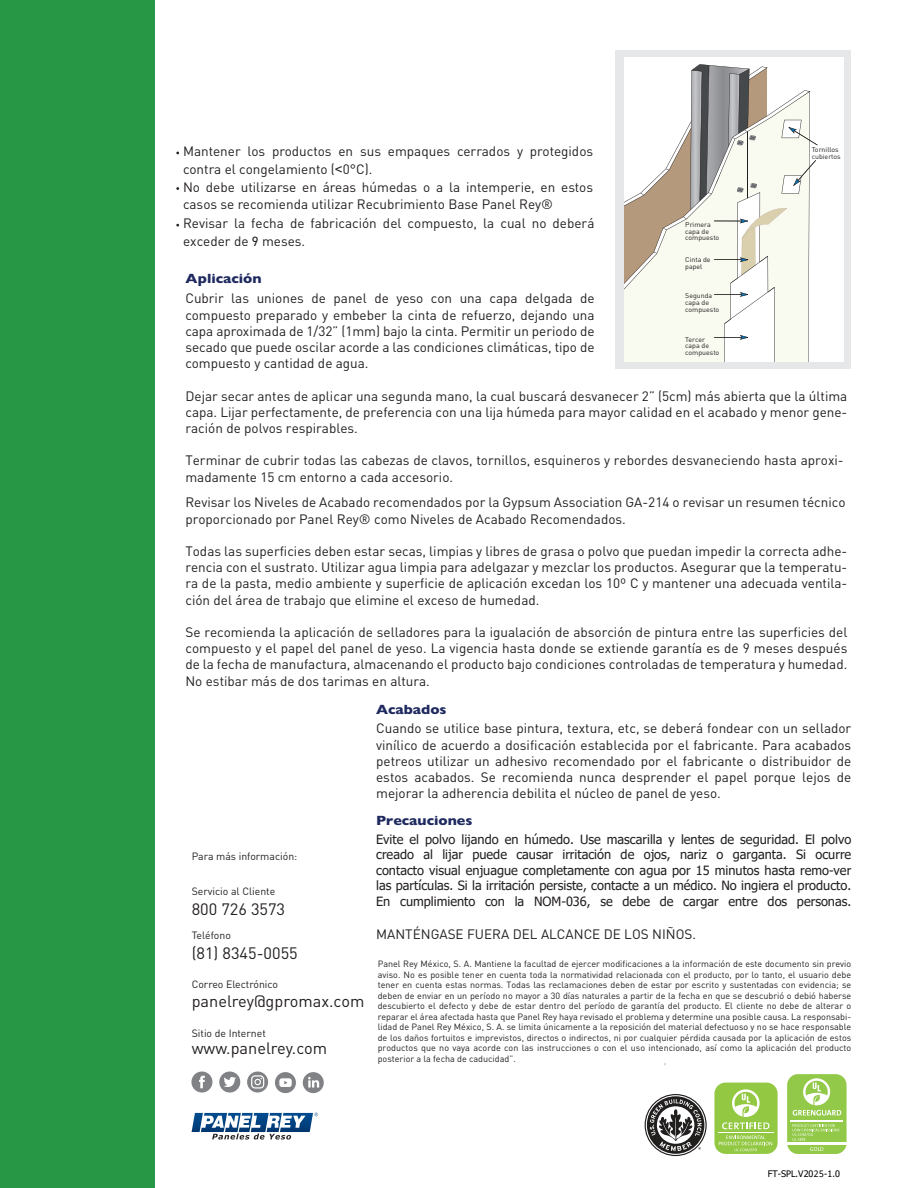
<style>
.page{position:relative;width:918px;height:1188px;background:#fff}
.page>*{position:absolute;margin:0;border:0;box-sizing:border-box;transform-origin:0 0}
.t1{font:16.35px "DIN";color:#231f20}
.t2{font:13.5px/16.2px "DIN";color:#231f20;text-align:justify}
.t3{font:700 13.5px "Gill Sans";color:#1f2a60;scale:1.07 1}
.t4{font:12.75px/15.5px "Tahoma";color:#231f20;text-align:justify}
.t5{font:10.5px "DIN";color:#231f20}
.t6{font:9px/10.5px "DIN";color:#231f20;text-align:justify}
.t7{font:9px "Tahoma";color:#000}
.t8{font:6.9px/6.9px "DIN";color:#231f20}
.s1{font-family:"Gill Sans"}
.s2{font-family:"DIN2014"}
.s3{font-family:"Droid Sans Mono"}
</style>
<div class="page">
<div style="left:0;top:0;width:154px;height:1188px;background:#289745"></div>
<div style="left:616px;top:50px;width:235px;height:318px;background:#e6e7e9"></div>
<div style="left:624px;top:57px;width:219px;height:305px;background:#fff"></div>
<svg style="left:624px;top:64px;width:194px;height:298px"></svg>
<svg style="left:191px;top:1112px;width:127px;height:28px"></svg>
<svg style="left:219px;top:1072px;width:21px;height:21px"></svg>
<svg style="left:191px;top:1072px;width:21px;height:21px"></svg>
<svg style="left:275px;top:1072px;width:21px;height:21px"></svg>
<svg style="left:247px;top:1072px;width:21px;height:21px"></svg>
<svg style="left:303px;top:1072px;width:21px;height:21px"></svg>
<div style="left:714px;top:1083px;width:64px;height:71px;background:#92c842;border-radius:11px"></div>
<hr style="left:718px;top:1132px;width:56px;height:1px;background:#fff">
<svg style="left:722px;top:1089px;width:47px;height:40px"></svg>
<svg style="left:719px;top:1136px;width:53px;height:16px"></svg>
<div style="left:787px;top:1074px;width:60px;height:80px;background:#92c949;border-radius:11px"></div>
<hr style="left:787px;top:1142px;width:60px;height:3px;background:#fff">
<svg style="left:810px;top:1147px;width:13px;height:4px"></svg>
<svg style="left:793px;top:1124px;width:46px;height:17px"></svg>
<hr style="left:791px;top:1120px;width:52px;height:1px;background:#fff">
<svg style="left:793px;top:1078px;width:48px;height:38px"></svg>
<svg style="left:645px;top:1094px;width:62px;height:62px"></svg>
<p class="t2" style="left:183px;top:144px;width:412px;line-height:18px;text-align:left">Mantener los productos en sus empaques cerrados y protegidos contra el congelamiento (<span class="s1">&lt;</span>0°C).<br>No debe utilizarse en áreas húmedas o a la intemperie, en estos</p>
<p class="t2" style="left:183px;top:196px;width:413px;line-height:19.2px">casos se recomienda utilizar Recubrimiento Base Panel Rey®<br>Revisar la fecha de fabricación del compuesto, la cual no deberá</p>
<p class="t2" style="left:183px;top:234px;width:124px">exceder de <span class="s2">9</span> meses.</p>
<p class="t3" style="left:186px;top:271px;width:73px">Aplicación</p>
<p class="t2" style="left:185px;top:292px;width:411px">Cubrir las uniones de panel de yeso con una capa delgada de compuesto preparado y embeber la cinta de refuerzo, dejando una capa aproximada de 1/32” (1mm) bajo la cinta. Permitir un periodo de secado que puede oscilar acorde a las condiciones climáticas, tipo de compuesto y cantidad de agua.</p>
<p class="t2" style="left:185px;top:389px;width:663px">Dejar secar antes de aplicar una segunda mano, la cual buscará desvanecer 2” (5cm) más abierta que la última capa. Lijar perfectamente, de preferencia con una lija húmeda para mayor calidad en el acabado y menor gene&shy;ración de polvos respirables.</p>
<p class="t2" style="left:185px;top:454px;width:660px">Terminar de cubrir todas las cabezas de clavos, tornillos, esquineros y rebordes desvaneciendo hasta aproxi&shy;madamente 15 cm entorno a cada accesorio.</p>
<p class="t2" style="left:185px;top:496px;width:662px">Revisar los Niveles de Acabado recomendados por la Gypsum Association GA-214 o revisar un resumen técnico proporcionado por Panel Rey® como Niveles de Acabado Recomendados.</p>
<p class="t2" style="left:185px;top:545px;width:663px">Todas las superficies deben estar secas, limpias y libres de grasa o polvo que puedan impedir la correcta adhe&shy;rencia con el sustrato. Utilizar agua limpia para adelgazar y mezclar los productos. Asegurar que la temperatu&shy;ra de la pasta, medio ambiente y superficie de aplicación excedan los 10º C y mantener una adecuada ventila&shy;ción del área de trabajo que elimine el exceso de humedad.</p>
<p class="t2" style="left:185px;top:626px;width:663px">Se recomienda la aplicación de selladores para la igualación de absorción de pintura entre las superficies del compuesto y el papel del panel de yeso. La vigencia hasta donde se extiende garantía es de 9 meses después de la fecha de manufactura, almacenando el producto bajo condiciones controladas de temperatura y humedad.<br>No estibar más de dos tarimas en altura.</p>
<p class="t8" style="left:812px;top:147px;width:31px">Tornillos cubiertos</p>
<p class="t8" style="left:685px;top:222px;width:36px">Primera capa de compuesto</p>
<p class="t8" style="left:685px;top:257px;width:27px">Cinta de papel</p>
<p class="t8" style="left:685px;top:293px;width:36px">Segunda capa de compuesto</p>
<p class="t8" style="left:685px;top:336px;width:36px">Tercer capa de compuesto</p>
<p class="t5" style="left:192px;top:853px;width:107px">Para más información:</p>
<p class="t5" style="left:192px;top:888px;width:85px">Servicio al Cliente</p>
<p class="t5" style="left:192px;top:932px;width:41px">Teléfono</p>
<p class="t1" style="left:192px;top:903px;width:95px">800 726 3573</p>
<p class="t1" style="left:192px;top:948px;width:108px">(81) 8345-0055</p>
<p class="t5" style="left:192px;top:981px;width:88px">Correo Electrónico</p>
<p class="t1" style="left:192px;top:995px;width:174px">panelrey@gpromax.com</p>
<p class="t5" style="left:192px;top:1029px;width:76px">Sitio de Internet</p>
<p class="t1" style="left:192px;top:1043px;width:137px">www.panelrey.com</p>
<p class="t3" style="left:376px;top:701px;width:67px">Acabados</p>
<p class="t2" style="left:376px;top:722px;width:477px">Cuando se utilice base pintura, textura, etc, se deberá fondear con un sellador vinílico de acuerdo a dosificación establecida por el fabricante. Para acabados petreos utilizar un adhesivo recomendado por el fabricante o distribuidor de estos acabados. Se recomienda nunca desprender el papel porque lejos de mejorar la adherencia debilita el núcleo de panel de yeso.</p>
<p class="t3" style="left:376px;top:812px;width:92px">Precauciones</p>
<p class="t4" style="left:376px;top:832px;width:477px">Evite el polvo lijando en húmedo. Use mascarilla y lentes de seguridad. El polvo creado al lijar puede causar irritación de ojos, nariz o garganta. Si ocurre contacto visual enjuague completamente con agua por 15 minutos hasta remo-ver las partículas. Si la irritación persiste, contacte a un médico. No ingiera el producto.<br>En cumplimiento con la NOM-036, se debe de cargar entre dos personas.</p>
<p class="t2" style="left:376px;top:927px;width:321px">MANTÉNGASE FUERA DEL ALCANCE DE LOS NIÑOS.</p>
<p class="t6" style="left:378px;top:960px;width:475px">Panel Rey México, S. A. Mantiene la facultad de ejercer modificaciones a la información de este documento sin previo aviso. No es posible tener en cuenta toda la normatividad relacionada con el producto, por lo tanto, el usuario debe tener en cuenta estas normas. Todas las reclamaciones deben de estar por escrito y sustentadas con evidencia; se deben de enviar en un período no mayor a 30 días naturales a partir de la fecha en que se descubrió o debió haberse descubierto el defecto y debe de estar dentro del período de garantía del producto. El cliente no debe de alterar o reparar el área afectada hasta que Panel Rey haya revisado el problema y determine una posible causa. La responsabi&shy;lidad de Panel Rey México, S. A. se limita únicamente a la reposición del material defectuoso y no se hace responsable de los daños fortuitos e imprevistos, directos o indirectos, ni por cualquier pérdida causada por la aplicación de estos productos que no vaya acorde con las instrucciones o con el uso intencionado, así como la aplicación del producto posterior a la fecha de caducidad”.</p>
<p class="t7" style="left:768px;top:1167px;width:74px">FT-SPL.V20<span class="s3">25</span>-1.0</p>
</div>
